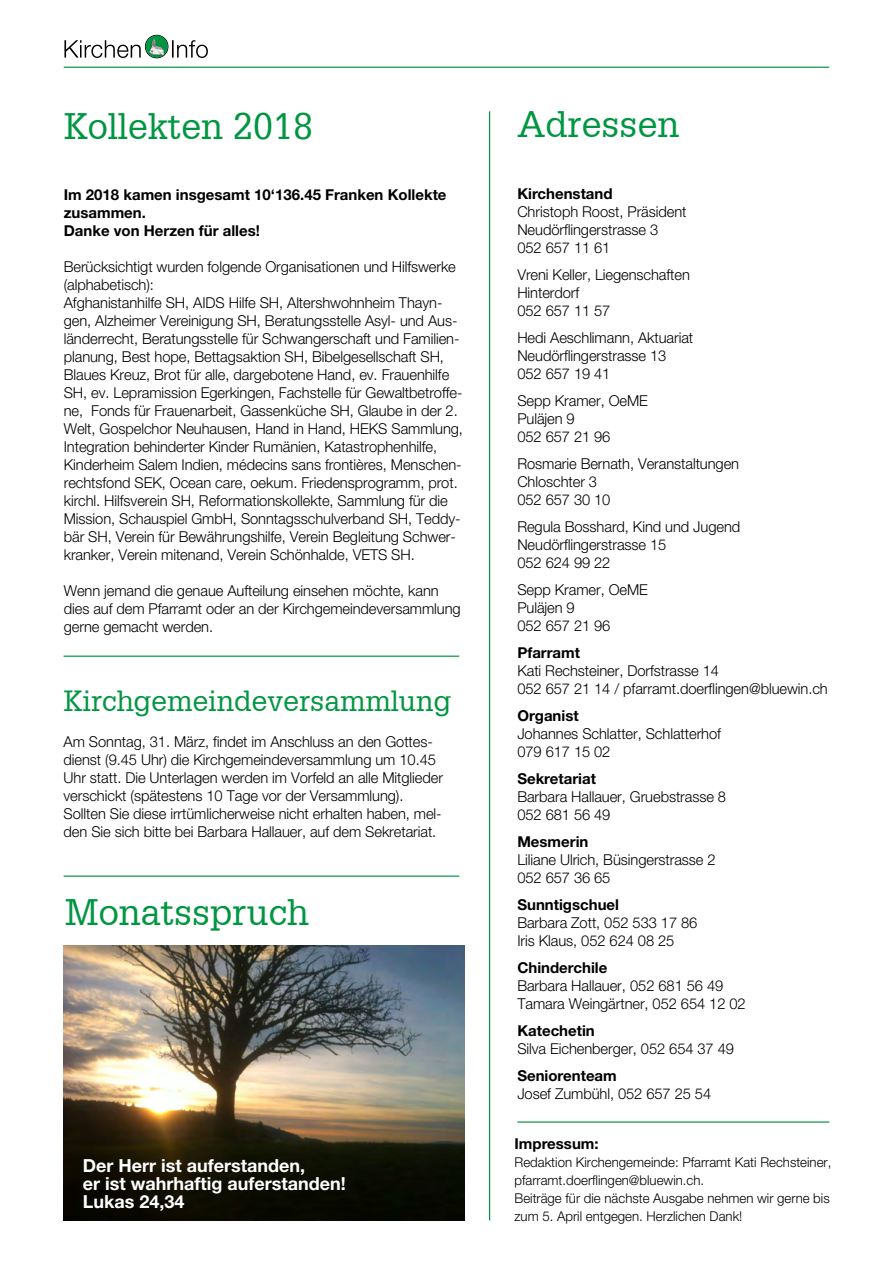
<style>
.page{position:relative;width:893px;height:1263px;background:#fff}
.page>*{position:absolute;margin:0;border:0;box-sizing:border-box;transform-origin:0 0}
.t1{font:36px "Glypha LT";color:#009641}
.t2{font:28.5px "Glypha LT";color:#009641}
.t3{font:700 18px/18px "Helvetica Neue";color:#fff}
.t4{font:300 15px/18px "Helvetica Neue";letter-spacing:-.005em;color:#000}
.t5{font:700 15px/18px "Helvetica Neue";color:#000}
.t6{font:300 13.5px/18px "Helvetica Neue";color:#000}
</style>
<div class="page">
<svg style="left:64px;top:40px;width:144px;height:18px"></svg>
<hr style="left:64px;top:67px;width:765px;height:1px;background:#009641">
<hr style="left:489px;top:111px;width:1px;height:1109px;background:#009641">
<hr style="left:64px;top:875px;width:395px;height:2px;background:#009641">
<hr style="left:64px;top:656px;width:395px;height:1px;background:#009641">
<hr style="left:517px;top:1121px;width:312px;height:2px;background:#009641">
<img style="left:64px;top:945px;width:400px;height:275px">
<div style="left:145px;top:35px;width:23px;height:23px;border:1px solid #000;border-radius:50%"></div>
<img style="left:146px;top:35px;width:22px;height:23px">
<h1 class="t1" style="left:64px;top:104px;width:251px">Kollekten 2018</h1>
<p class="t5" style="left:64px;top:185px;width:384px">Im 2018 kamen insgesamt 10‘136.45 Franken Kollekte zusammen.<br>Danke von Herzen für alles!</p>
<p class="t4" style="left:64px;top:257px;width:401px">Berücksichtigt wurden folgende Organisationen und Hilfswerke (alphabetisch):<br>Afghanistanhilfe SH, AIDS Hilfe SH, Altershwohnheim Thayn&shy;gen, Alzheimer Vereinigung SH, Beratungsstelle Asyl- und Aus&shy;länderrecht, Beratungsstelle für Schwangerschaft und Familien&shy;planung, Best hope, Bettagsaktion SH, Bibelgesellschaft SH, Blaues Kreuz, Brot für alle, dargebotene Hand, ev. Frauenhilfe SH, ev. Lepramission Egerkingen, Fachstelle für Gewaltbetroffe&shy;ne, Fonds für Frauenarbeit, Gassenküche SH, Glaube in der 2.<br>Welt, Gospelchor Neuhausen, Hand in Hand, HEKS Sammlung, Integration behinderter Kinder Rumänien, Katastrophenhilfe, Kinderheim Salem Indien, médecins sans frontières, Menschen&shy;rechtsfond SEK, Ocean care, oekum. Friedensprogramm, prot. kirchl. Hilfsverein SH, Reformationskollekte, Sammlung für die Mission, Schauspiel GmbH, Sonntagsschulverband SH, Teddy&shy;bär SH, Verein für Bewährungshilfe, Verein Begleitung Schwer&shy;kranker, Verein mitenand, Verein Schönhalde, VETS SH.</p>
<p class="t4" style="left:64px;top:581px;width:398px">Wenn jemand die genaue Aufteilung einsehen möchte, kann dies auf dem Pfarramt oder an der Kirchgemeindeversammlung gerne gemacht werden.</p>
<h2 class="t2" style="left:64px;top:684px;width:389px">Kirchgemeindeversammlung</h2>
<p class="t4" style="left:64px;top:733px;width:381px">Am Sonntag, 31. März, findet im Anschluss an den Gottes&shy;dienst (9.45 Uhr) die Kirchgemeindeversammlung um 10.45<br>Uhr statt. Die Unterlagen werden im Vorfeld an alle Mitglieder verschickt (spätestens 10 Tage vor der Versammlung).<br>Sollten Sie diese irrtümlicherweise nicht erhalten haben, mel&shy;den Sie sich bitte bei Barbara Hallauer, auf dem Sekretariat.</p>
<h1 class="t1" style="left:65px;top:890px;width:245px">Monatsspruch</h1>
<p class="t3" style="left:83px;top:1156px;width:264px">Der Herr ist auferstanden,<br>er ist wahrhaftig auferstanden!<br>Lukas 24,34</p>
<h1 class="t1" style="left:517px;top:103px;width:164px">Adressen</h1>
<p class="t5" style="left:517px;top:184px;width:97px">Kirchenstand</p>
<p class="t4" style="left:517px;top:202px;width:171px">Christoph Roost, Präsident<br>Neudörflingerstrasse 3<br>052 657 11 61</p>
<p class="t4" style="left:517px;top:265px;width:174px">Vreni Keller, Liegenschaften<br>Hinterdorf<br>052 657 11 57</p>
<p class="t4" style="left:517px;top:328px;width:177px">Hedi Aeschlimann, Aktuariat<br>Neudörflingerstrasse 13<br>052 657 19 41</p>
<p class="t4" style="left:517px;top:391px;width:132px">Sepp Kramer, OeME<br>Puläjen 9<br>052 657 21 96</p>
<p class="t4" style="left:517px;top:454px;width:223px">Rosmarie Bernath, Veranstaltungen<br>Chloschter 3<br>052 657 30 10</p>
<p class="t4" style="left:517px;top:517px;width:224px">Regula Bosshard, Kind und Jugend<br>Neudörflingerstrasse 15<br>052 624 99 22</p>
<p class="t4" style="left:517px;top:580px;width:132px">Sepp Kramer, OeME<br>Puläjen 9<br>052 657 21 96</p>
<p class="t5" style="left:517px;top:643px;width:64px">Pfarramt</p>
<p class="t4" style="left:517px;top:661px;width:312px">Kati Rechsteiner, Dorfstrasse 14<br>052 657 21 14 / pfarramt.doerflingen@bluewin.ch</p>
<p class="t5" style="left:517px;top:706px;width:63px">Organist</p>
<p class="t4" style="left:517px;top:724px;width:205px">Johannes Schlatter, Schlatterhof<br>079 617 15 02</p>
<p class="t5" style="left:517px;top:769px;width:80px">Sekretariat</p>
<p class="t4" style="left:517px;top:787px;width:210px">Barbara Hallauer, Gruebstrasse 8<br>052 681 56 49</p>
<p class="t5" style="left:517px;top:832px;width:73px">Mesmerin</p>
<p class="t4" style="left:517px;top:850px;width:200px">Liliane Ulrich, Büsingerstrasse 2<br>052 657 36 65</p>
<p class="t5" style="left:517px;top:895px;width:103px">Sunntigschuel</p>
<p class="t4" style="left:517px;top:913px;width:182px">Barbara Zott, 052 533 17 86<br>Iris Klaus, 052 624 08 25</p>
<p class="t5" style="left:517px;top:958px;width:91px">Chinderchile</p>
<p class="t4" style="left:517px;top:976px;width:230px">Barbara Hallauer, 052 681 56 49<br>Tamara Weingärtner, 052 654 12 02</p>
<p class="t5" style="left:517px;top:1021px;width:79px">Katechetin</p>
<p class="t4" style="left:517px;top:1039px;width:218px">Silva Eichenberger, 052 654 37 49</p>
<p class="t5" style="left:517px;top:1066px;width:101px">Seniorenteam</p>
<p class="t4" style="left:517px;top:1084px;width:195px">Josef Zumbühl, 052 657 25 54</p>
<p class="t5" style="left:514px;top:1134px;width:86px">Impressum:</p>
<p class="t6" style="left:514px;top:1152px;width:318px">Redaktion Kirchengemeinde: Pfarramt Kati Rechsteiner, pfarramt.doerflingen@bluewin.ch.<br>Beiträge für die nächste Ausgabe nehmen wir gerne bis zum 5. April entgegen. Herzlichen Dank!</p>
</div>
